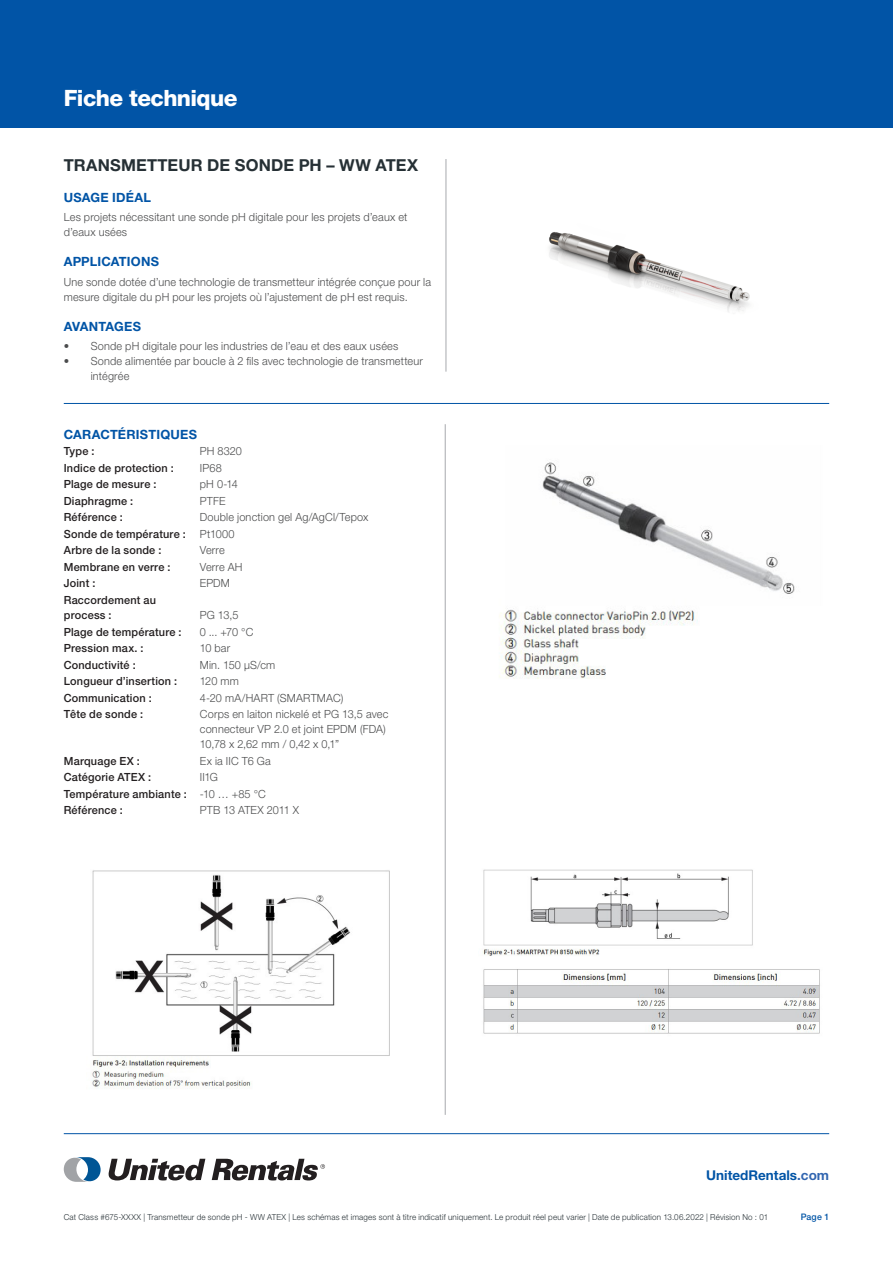
<style>
.page{position:relative;width:893px;height:1263px;background:#fff}
.page>*{position:absolute;margin:0;border:0;box-sizing:border-box;transform-origin:0 0}
.Data_sheet{font:800 22.5px "Helvetica Neue LT Std";letter-spacing:-.025em;color:#fff}
.SPECS_kapitalen{font:700 16.5px "Helvetica Neue LT Std";letter-spacing:.01em;color:#263035}
.t1{font:700 13.5px "Helvetica Neue LT Std";color:#0154a6}
.Subkop___blauw___8_5{font:700 12.75px "Helvetica Neue LT Std";letter-spacing:.015em;color:#0154a6}
.Body_-_7_5___8_pt{font:300 11.25px/15px "Helvetica Neue LT Std";letter-spacing:.015em;color:#4b4c4d}
.Body_-_7_5___8_pt-2{font:500 11.25px/15px "Helvetica Neue LT Std";letter-spacing:.02em;color:#231f20}
.t2{font:500 9px "Helvetica Neue LT Std";color:#0154a6}
.Footertekst{font:300 8.25px "Helvetica Neue LT Std";letter-spacing:.025em;color:#263035}
.s1{color:#3165b0}
</style>
<div class="page">
<hr style="left:64px;top:1133px;width:765px;height:1px;background:#0154a6">
<div style="left:0;top:0;width:893px;height:128px;background:#0154a6"></div>
<svg style="left:108px;top:1159px;width:97px;height:21px"></svg>
<svg style="left:64px;top:1157px;width:37px;height:25px"></svg>
<svg style="left:212px;top:1159px;width:113px;height:21px"></svg>
<hr style="left:64px;top:403px;width:765px;height:1px;background:#0154a6">
<hr style="left:445px;top:424px;width:1px;height:691px;background:#a8a9ad">
<hr style="left:446px;top:159px;width:1px;height:213px;background:#a8a9ad">
<img style="left:549px;top:232px;width:201px;height:80px">
<img style="left:499px;top:462px;width:296px;height:217px">
<img style="left:92px;top:870px;width:298px;height:219px">
<img style="left:483px;top:869px;width:337px;height:165px">
<h1 class="Data_sheet" style="left:64px;top:85px;width:119px">Data sheet</h1>
<p class="Data_sheet" style="left:64px;top:85px;width:175px">Fiche technique</p>
<p class="SPECS_kapitalen" style="left:64px;top:155px;width:356px">TRANSMETTEUR DE SONDE PH – WW ATEX</p>
<p class="Subkop___blauw___8_5" style="left:64px;top:190px;width:89px">USAGE IDÉAL</p>
<p class="Body_-_7_5___8_pt" style="left:64px;top:210px;width:345px">Les projets nécessitant une sonde pH digitale pour les projets d’eaux et d’eaux usées</p>
<p class="Subkop___blauw___8_5" style="left:64px;top:254px;width:97px">APPLICATIONS</p>
<p class="Body_-_7_5___8_pt" style="left:64px;top:274px;width:369px">Une sonde dotée d’une technologie de transmetteur intégrée conçue pour la mesure digitale du pH pour les projets où l’ajustement de pH est requis.</p>
<p class="Subkop___blauw___8_5" style="left:64px;top:318px;width:79px">AVANTAGES</p>
<p class="Body_-_7_5___8_pt" style="left:64px;top:338px;width:336px">• Sonde pH digitale pour les industries de l’eau et des eaux usées</p>
<p class="Body_-_7_5___8_pt" style="left:91px;top:353px;width:334px;text-indent:-27px">• Sonde alimentée par boucle à 2 fils avec technologie de transmetteur intégrée</p>
<p class="Subkop___blauw___8_5" style="left:64px;top:426px;width:135px">CARACTÉRISTIQUES</p>
<p class="Body_-_7_5___8_pt-2" style="left:64px;top:443px;width:32px">Type :</p>
<p class="Body_-_7_5___8_pt" style="left:200px;top:443px;width:44px">PH 8320</p>
<p class="Body_-_7_5___8_pt-2" style="left:64px;top:460px;width:112px">Indice de protection :</p>
<p class="Body_-_7_5___8_pt" style="left:200px;top:460px;width:23px">IP68</p>
<p class="Body_-_7_5___8_pt-2" style="left:64px;top:477px;width:94px">Plage de mesure :</p>
<p class="Body_-_7_5___8_pt" style="left:200px;top:476px;width:40px">pH 0-14</p>
<p class="Body_-_7_5___8_pt-2" style="left:64px;top:493px;width:71px">Diaphragme :</p>
<p class="Body_-_7_5___8_pt" style="left:200px;top:493px;width:27px">PTFE</p>
<p class="Body_-_7_5___8_pt-2" style="left:64px;top:510px;width:61px">Référence :</p>
<p class="Body_-_7_5___8_pt" style="left:200px;top:509px;width:170px">Double jonction gel Ag/AgCl/Tepox</p>
<p class="Body_-_7_5___8_pt-2" style="left:64px;top:526px;width:124px">Sonde de température :</p>
<p class="Body_-_7_5___8_pt" style="left:200px;top:526px;width:36px">Pt1000</p>
<p class="Body_-_7_5___8_pt-2" style="left:64px;top:543px;width:99px">Arbre de la sonde :</p>
<p class="Body_-_7_5___8_pt" style="left:200px;top:543px;width:26px">Verre</p>
<p class="Body_-_7_5___8_pt-2" style="left:64px;top:559px;width:108px">Membrane en verre :</p>
<p class="Body_-_7_5___8_pt" style="left:200px;top:559px;width:44px">Verre AH</p>
<p class="Body_-_7_5___8_pt-2" style="left:64px;top:576px;width:33px">Joint :</p>
<p class="Body_-_7_5___8_pt" style="left:200px;top:576px;width:32px">EPDM</p>
<p class="Body_-_7_5___8_pt-2" style="left:64px;top:592px;width:94px">Raccordement au process :</p>
<p class="Body_-_7_5___8_pt" style="left:200px;top:607px;width:40px">PG 13,5</p>
<p class="Body_-_7_5___8_pt-2" style="left:64px;top:624px;width:119px">Plage de température :</p>
<p class="Body_-_7_5___8_pt" style="left:200px;top:624px;width:55px">0 ... +70 °C</p>
<p class="Body_-_7_5___8_pt-2" style="left:64px;top:640px;width:81px">Pression max. :</p>
<p class="Body_-_7_5___8_pt" style="left:200px;top:640px;width:32px">10 bar</p>
<p class="Body_-_7_5___8_pt-2" style="left:64px;top:657px;width:73px">Conductivité :</p>
<p class="Body_-_7_5___8_pt" style="left:200px;top:657px;width:77px">Min. 150 μS/cm</p>
<p class="Body_-_7_5___8_pt-2" style="left:64px;top:673px;width:115px">Longueur d’insertion :</p>
<p class="Body_-_7_5___8_pt" style="left:200px;top:673px;width:40px">120 mm</p>
<p class="Body_-_7_5___8_pt-2" style="left:64px;top:690px;width:90px">Communication :</p>
<p class="Body_-_7_5___8_pt" style="left:200px;top:690px;width:145px">4-20 mA/HART (SMARTMAC)</p>
<p class="Body_-_7_5___8_pt-2" style="left:64px;top:706px;width:81px">Tête de sonde :</p>
<p class="Body_-_7_5___8_pt" style="left:200px;top:706px;width:190px">Corps en laiton nickelé et PG 13,5 avec connecteur VP 2.0 et joint EPDM (FDA)</p>
<p class="Body_-_7_5___8_pt" style="left:200px;top:736px;width:141px">10,78 x 2,62 mm / 0,42 x 0,1”</p>
<p class="Body_-_7_5___8_pt-2" style="left:64px;top:753px;width:78px">Marquage EX :</p>
<p class="Body_-_7_5___8_pt" style="left:200px;top:753px;width:72px">Ex ia IIC T6 Ga</p>
<p class="Body_-_7_5___8_pt-2" style="left:64px;top:770px;width:89px">Catégorie ATEX :</p>
<p class="Body_-_7_5___8_pt" style="left:200px;top:769px;width:20px">II1G</p>
<p class="Body_-_7_5___8_pt-2" style="left:64px;top:786px;width:125px">Température ambiante :</p>
<p class="Body_-_7_5___8_pt" style="left:200px;top:786px;width:67px">-10 … +85 °C</p>
<p class="Body_-_7_5___8_pt-2" style="left:64px;top:803px;width:61px">Référence :</p>
<p class="Body_-_7_5___8_pt" style="left:200px;top:803px;width:101px">PTB 13 ATEX 2011 X</p>
<p class="t1" style="left:706px;top:1167px;width:124px">UnitedRentals<span class="s1">.com</span></p>
<p class="Footertekst" style="left:64px;top:1212px;width:706px">Cat Class #675-XXXX | Transmetteur de sonde pH - WW ATEX | Les schémas et images sont à titre indicatif uniquement. Le produit réel peut varier | Date de publication 13.06.2022 | Révision No : 01</p>
<p class="t2" style="left:801px;top:1212px;width:30px">Page 1</p>
</div>
